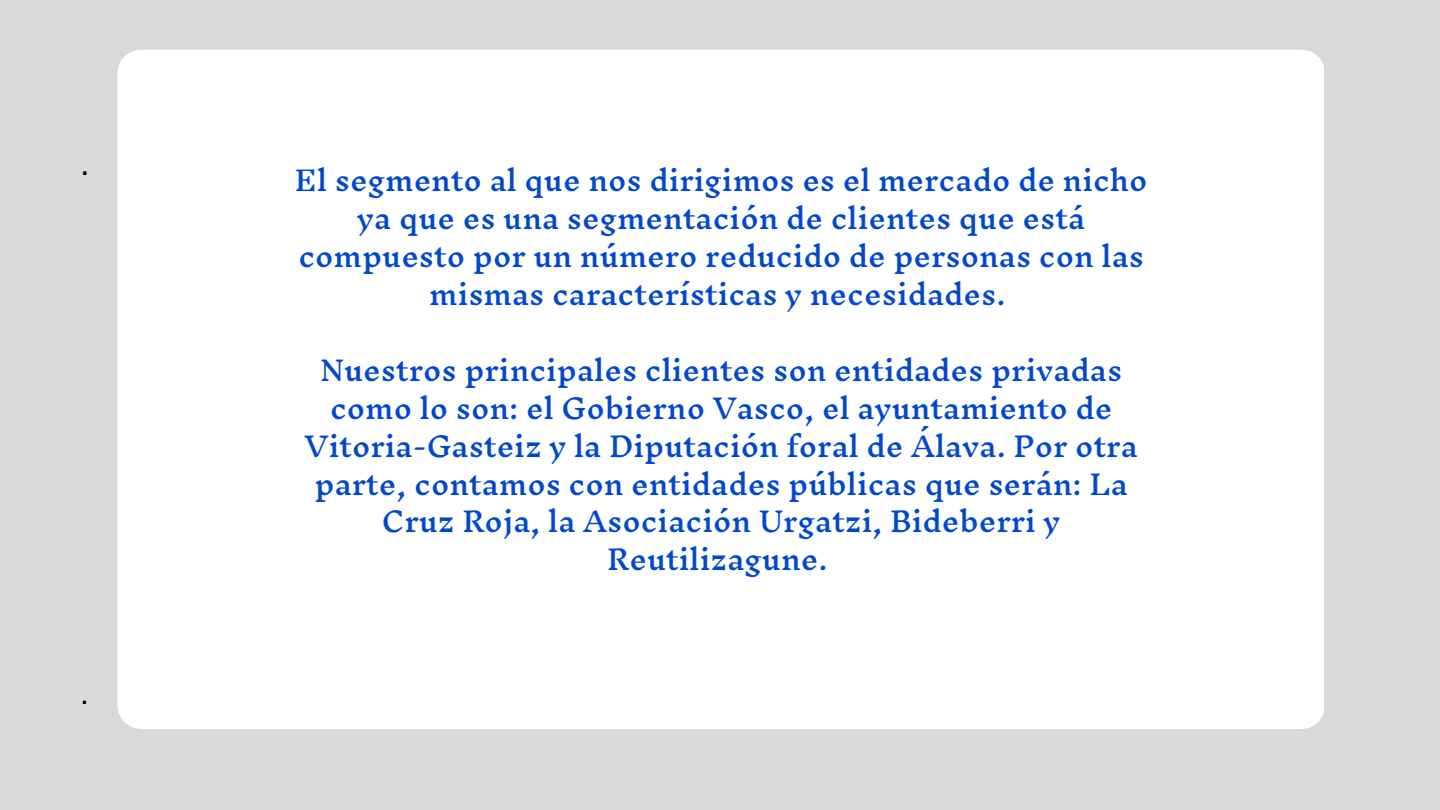
<style>
.page{position:relative;width:1440px;height:810px;background:#d9d9d9}
.page>*{position:absolute;margin:0;border:0;box-sizing:border-box;transform-origin:0 0}
.t1{font:32.7px "Muli";color:#000}
.t2{font:29.8px "Muli";color:#000}
.t3{font:500 27.3px/38px "Inknut Antiqua";color:#0048cd;text-align:center}
</style>
<div class="page">
<div style="left:117px;top:50px;width:1207px;height:679px;background:#fff;border-radius:24px"></div>
<p class="t1" style="left:81px;top:142px;width:9px">.</p>
<p class="t2" style="left:81px;top:674px;width:8px">.</p>
<p class="t3" style="left:295px;top:162px;width:854px">El segmento al que nos dirigimos es el mercado de nicho ya que es una segmentación de clientes que está compuesto por un número reducido de personas con las mismas características y necesidades.</p>
<p class="t3" style="left:305px;top:352px;width:835px">Nuestros principales clientes son entidades privadas como lo son: el Gobierno Vasco, el ayuntamiento de Vitoria-Gasteiz y la Diputación foral de Álava. Por otra parte, contamos con entidades públicas que serán: La Cruz Roja, la Asociación Urgatzi, Bideberri y Reutilizagune.</p>
</div>
